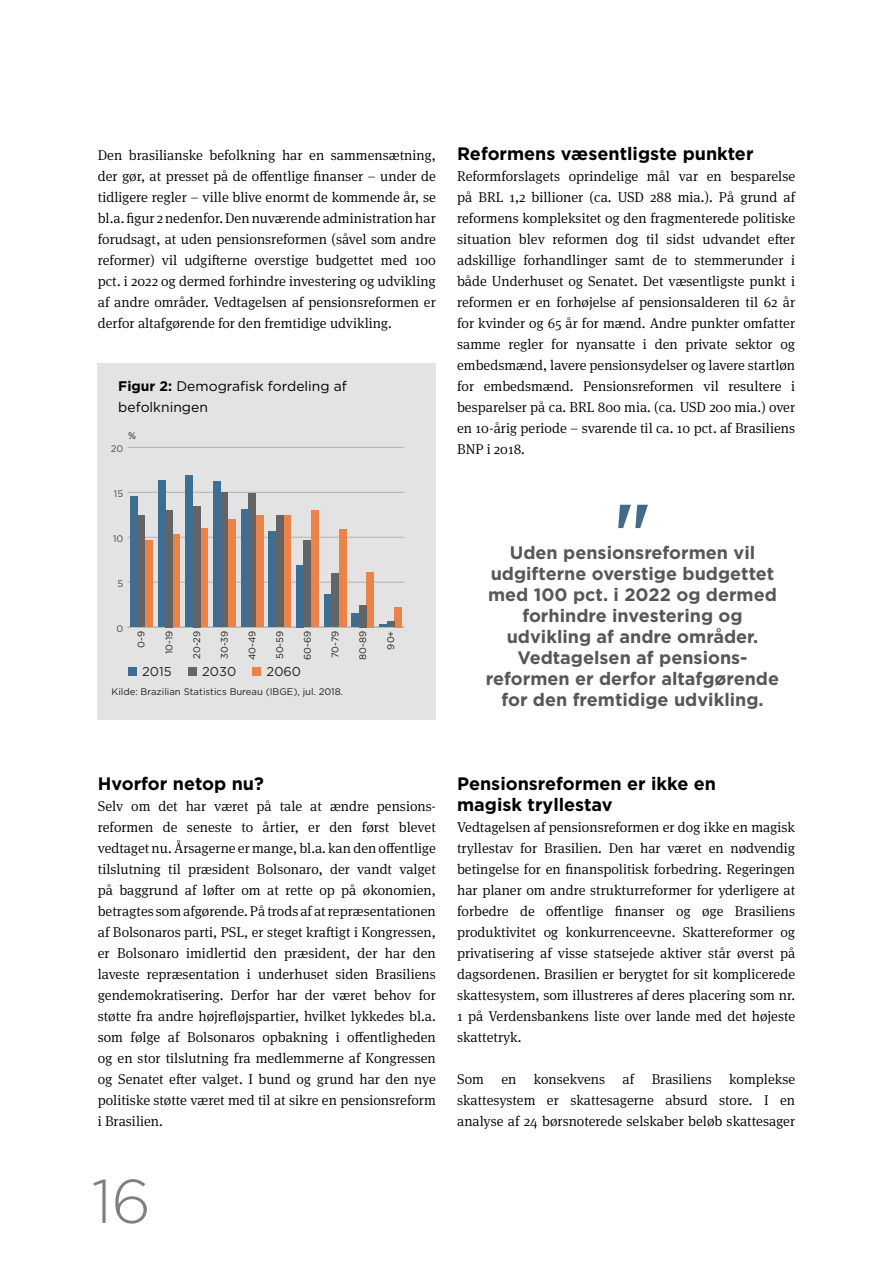
<style>
.page{position:relative;width:893px;height:1263px;background:#fff}
.page>*{position:absolute;margin:0;border:0;box-sizing:border-box;transform-origin:0 0}
.t1{font:500 78px "Gotham";color:#426b87}
.t2{font:300 61.5px "Gotham";color:#7e7e7d}
.t3{font:700 18px/21px "Gotham";color:#575756;text-align:center}
.t4{font:700 18px/21px "Gotham";color:#000}
.t5{font:300 14.25px/21px "Meta Serif Pro";color:#000;text-align:justify}
.t6{font:13.8px/21px "Gotham";color:#000}
.t7{font:12.9px "Gotham";color:#231f20}
.t8{font:9.45px "Gotham";color:#231f20}
.t9{font:9.45px "Gotham";color:#49484a}
.s1{font-weight:700}
</style>
<div class="page">
<div style="left:98px;top:363px;width:338px;height:356px;background:#e3e3e3"></div>
<div style="left:128px;top:668px;width:8px;height:8px;background:#3d6d90"></div>
<div style="left:188px;top:668px;width:8px;height:8px;background:#636467"></div>
<div style="left:252px;top:668px;width:9px;height:8px;background:#eb8247"></div>
<hr style="left:128px;top:627px;width:276px;height:1px;background:#b3b2b2">
<hr style="left:128px;top:582px;width:276px;height:1px;background:#b3b2b2">
<hr style="left:128px;top:537px;width:276px;height:1px;background:#b3b2b2">
<hr style="left:128px;top:492px;width:276px;height:1px;background:#b3b2b2">
<hr style="left:128px;top:447px;width:276px;height:1px;background:#b3b2b2">
<div style="left:145px;top:540px;width:7px;height:87px;background:#eb8247"></div>
<div style="left:173px;top:534px;width:7px;height:93px;background:#eb8247"></div>
<div style="left:200px;top:528px;width:8px;height:99px;background:#eb8247"></div>
<div style="left:228px;top:519px;width:8px;height:108px;background:#eb8247"></div>
<div style="left:256px;top:516px;width:7px;height:111px;background:#eb8247"></div>
<div style="left:283px;top:515px;width:8px;height:112px;background:#eb8247"></div>
<div style="left:311px;top:510px;width:8px;height:117px;background:#eb8247"></div>
<div style="left:339px;top:529px;width:7px;height:98px;background:#eb8247"></div>
<div style="left:367px;top:572px;width:7px;height:55px;background:#eb8247"></div>
<div style="left:394px;top:607px;width:8px;height:20px;background:#eb8247"></div>
<div style="left:138px;top:516px;width:7px;height:111px;background:#636467"></div>
<div style="left:165px;top:510px;width:8px;height:117px;background:#636467"></div>
<div style="left:193px;top:506px;width:7px;height:121px;background:#636467"></div>
<div style="left:221px;top:492px;width:7px;height:135px;background:#636467"></div>
<div style="left:248px;top:493px;width:8px;height:134px;background:#636467"></div>
<div style="left:276px;top:515px;width:7px;height:112px;background:#636467"></div>
<div style="left:304px;top:540px;width:7px;height:87px;background:#636467"></div>
<div style="left:331px;top:573px;width:8px;height:54px;background:#636467"></div>
<div style="left:359px;top:605px;width:8px;height:22px;background:#636467"></div>
<div style="left:130px;top:497px;width:8px;height:130px;background:#3d6d90"></div>
<div style="left:158px;top:481px;width:7px;height:146px;background:#3d6d90"></div>
<div style="left:186px;top:475px;width:7px;height:152px;background:#3d6d90"></div>
<div style="left:213px;top:481px;width:8px;height:146px;background:#3d6d90"></div>
<div style="left:241px;top:509px;width:7px;height:118px;background:#3d6d90"></div>
<div style="left:269px;top:532px;width:7px;height:95px;background:#3d6d90"></div>
<div style="left:296px;top:565px;width:8px;height:62px;background:#3d6d90"></div>
<div style="left:324px;top:595px;width:7px;height:32px;background:#3d6d90"></div>
<div style="left:352px;top:614px;width:7px;height:13px;background:#3d6d90"></div>
<svg style="left:379px;top:622px;width:15px;height:5px"></svg>
<p class="t5" style="left:98px;top:144px;width:340px">Den brasilianske befolkning har en sammensætning, der gør, at presset på de offentlige finanser – under de tidligere regler – ville blive enormt de kommende år, se bl.a. figur 2 nedenfor. Den nuværende administration har forudsagt, at uden pensionsreformen (såvel som andre reformer) vil udgifterne overstige budgettet med 100 pct. i 2022 og dermed forhindre investering og udvikling af andre områder. Vedtagelsen af pensionsreformen er derfor altafgørende for den fremtidige udvikling.</p>
<p class="t6" style="left:118px;top:376px;width:230px"><span class="s1">Figur 2:</span> Demografisk fordeling af befolkningen</p>
<p class="t8" style="left:128px;top:430px;width:9px">%</p>
<p class="t9" style="left:111px;top:443px;width:14px">20</p>
<p class="t9" style="left:114px;top:488px;width:11px">15</p>
<p class="t9" style="left:113px;top:533px;width:12px">10</p>
<p class="t9" style="left:117px;top:578px;width:7px">5</p>
<p class="t9" style="left:116px;top:623px;width:8px">0</p>
<p class="t8" style="left:135px;top:647px;width:18px;rotate:-90deg">0-9</p>
<p class="t8" style="left:163px;top:654px;width:25px;rotate:-90deg">10-19</p>
<p class="t8" style="left:191px;top:659px;width:30px;rotate:-90deg">20-29</p>
<p class="t8" style="left:218px;top:659px;width:30px;rotate:-90deg">30-39</p>
<p class="t8" style="left:246px;top:660px;width:31px;rotate:-90deg">40-49</p>
<p class="t8" style="left:274px;top:659px;width:30px;rotate:-90deg">50-59</p>
<p class="t8" style="left:301px;top:660px;width:31px;rotate:-90deg">60-69</p>
<p class="t8" style="left:329px;top:658px;width:29px;rotate:-90deg">70-79</p>
<p class="t8" style="left:357px;top:659px;width:30px;rotate:-90deg">80-89</p>
<p class="t8" style="left:385px;top:650px;width:20px;rotate:-90deg">90+</p>
<p class="t7" style="left:142px;top:664px;width:31px">2015</p>
<p class="t7" style="left:202px;top:664px;width:35px">2030</p>
<p class="t7" style="left:267px;top:664px;width:36px">2060</p>
<p class="t8" style="left:112px;top:686px;width:233px">Kilde: Brazilian Statistics Bureau (IBGE), jul. 2018.</p>
<p class="t4" style="left:457px;top:143px;width:298px">Reformens væsentligste punkter</p>
<p class="t5" style="left:457px;top:165px;width:340px">Reformforslagets oprindelige mål var en besparelse på BRL 1,2 billioner (ca. USD 288 mia.). På grund af reformens kompleksitet og den fragmenterede politiske situation blev reformen dog til sidst udvandet efter adskillige forhandlinger samt de to stemmerunder i både Underhuset og Senatet. Det væsentligste punkt i reformen er en forhøjelse af pensionsalderen til 62 år for kvinder og 65 år for mænd. Andre punkter omfatter samme regler for nyansatte i den private sektor og embedsmænd, lavere pensionsydelser og lavere startløn for embedsmænd. Pensionsreformen vil resultere i besparelser på ca. BRL 800 mia. (ca. USD 200 mia.) over en 10-årig periode – svarende til ca. 10 pct. af Brasiliens BNP i 2018.</p>
<h1 class="t1" style="left:613px;top:481px;width:39px">"</h1>
<p class="t3" style="left:486px;top:563px;width:295px">udgifterne overstige budgettet med 100 pct. i 2022 og dermed forhindre investering og udvikling af andre områder.<br>Vedtagelsen af pensions&shy;reformen er derfor altafgørende for den fremtidige udvikling.</p>
<p class="t3" style="left:510px;top:542px;width:247px">Uden pensionsreformen vil</p>
<p class="t4" style="left:98px;top:773px;width:168px">Hvorfor netop nu?</p>
<p class="t5" style="left:98px;top:795px;width:340px">Selv om det har været på tale at ændre pensions&shy;reformen de seneste to årtier, er den først blevet vedtaget nu. Årsagerne er mange, bl.a. kan den offentlige tilslutning til præsident Bolsonaro, der vandt valget på baggrund af løfter om at rette op på økonomien, betragtes som afgørende. På trods af at repræsentationen af Bolsonaros parti, PSL, er steget kraftigt i Kongressen, er Bolsonaro imidlertid den præsident, der har den laveste repræsentation i underhuset siden Brasiliens gendemokratisering. Derfor har der været behov for støtte fra andre højrefløjspartier, hvilket lykkedes bl.a. som følge af Bolsonaros opbakning i offentligheden og en stor tilslutning fra medlemmerne af Kongressen og Senatet efter valget. I bund og grund har den nye politiske støtte været med til at sikre en pensionsreform i Brasilien.</p>
<h2 class="t2" style="left:91px;top:1162px;width:61px">16</h2>
<p class="t4" style="left:457px;top:773px;width:260px">Pensionsreformen er ikke en magisk tryllestav</p>
<p class="t5" style="left:457px;top:816px;width:340px">Vedtagelsen af pensionsreformen er dog ikke en magisk tryllestav for Brasilien. Den har været en nødvendig betingelse for en finanspolitisk forbedring. Regeringen har planer om andre strukturreformer for yderligere at forbedre de offentlige finanser og øge Brasiliens produktivitet og konkurrenceevne. Skattereformer og privatisering af visse statsejede aktiver står øverst på dagsordenen. Brasilien er berygtet for sit komplicerede skattesystem, som illustreres af deres placering som nr.<br>1 på Verdensbankens liste over lande med det højeste skattetryk.</p>
<p class="t5" style="left:457px;top:1068px;width:340px">Som en konsekvens af Brasiliens komplekse skattesystem er skattesagerne absurd store. I en analyse af 24 børsnoterede selskaber beløb skattesager</p>
</div>
